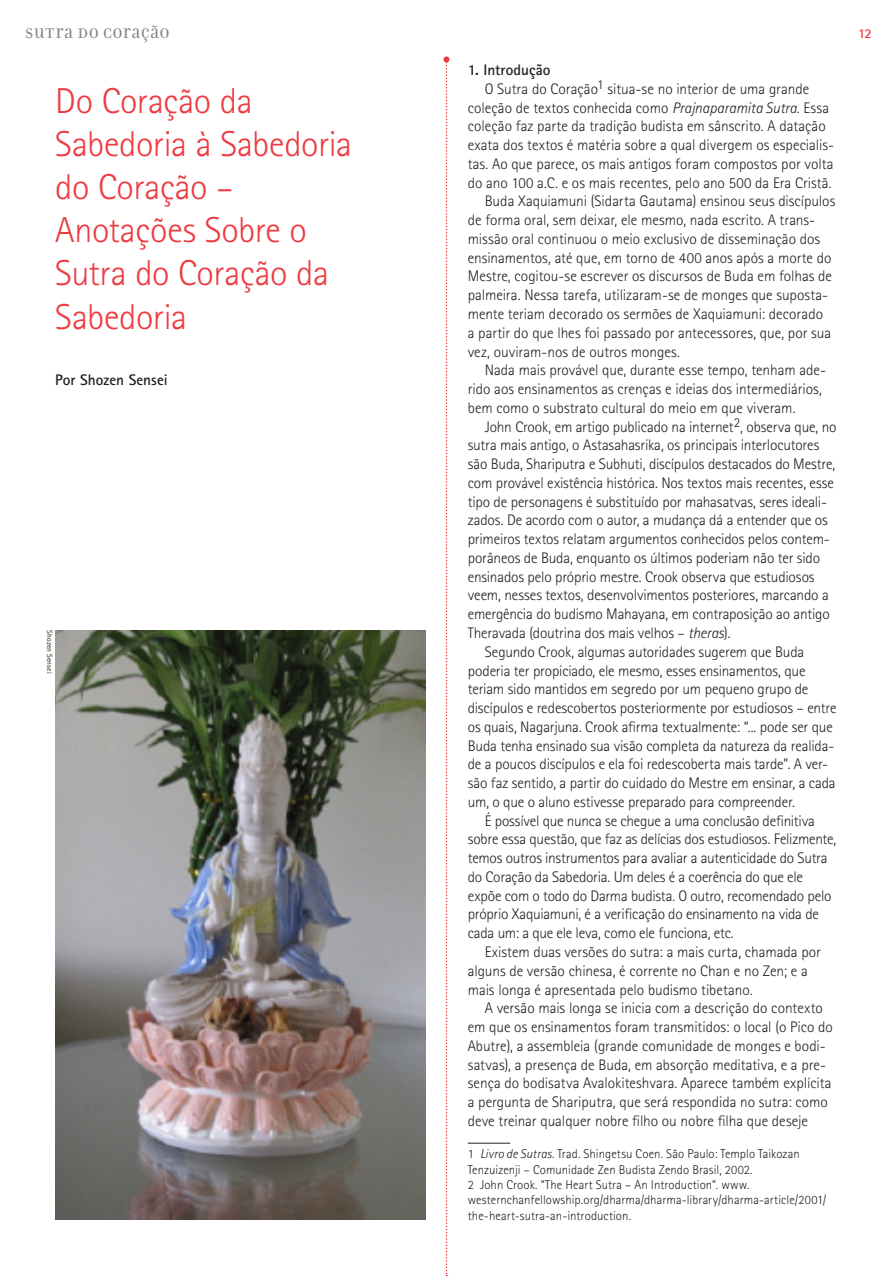
<style>
.page{position:relative;width:893px;height:1276px;background:#fff}
.page>*{position:absolute;margin:0;border:0;box-sizing:border-box;transform-origin:0 0}
.TITULO_ROTI{font:300 36px/43.2px "Rotis Sans Serif Std";letter-spacing:-.015em;color:#ee3a41}
.texto_Rotis{font:300 15.3px/18.8px "Rotis Sans Serif Std";letter-spacing:-.01em;color:#231f20}
.assinatura_Rotis{font:700 15.3px "Rotis Sans Serif Std";color:#231f20}
.texto_Rotis-2{font:700 15.3px "Rotis Sans Serif Std";color:#231f20}
.chapel_Filosofia{font:15px "Filosofia Unicase";letter-spacing:.055em;color:#808285}
.t1{font:700 13.5px "Rotis Sans Serif Std";color:#ee3a41}
.NOTAS_ROTIS{font:300 12.75px/15.3px "Rotis Sans Serif Std";letter-spacing:.005em;color:#231f20}
.assinatura_Rotis-2{font:7.5px "Rotis Sans Serif Std";letter-spacing:.015em;color:#231f20}
.s1{font-style:italic}
</style>
<div class="page">
<hr style="left:468px;top:1143px;width:42px;height:1px;background:#231f20">
<img style="left:55px;top:630px;width:370px;height:589px">
<svg style="left:443px;top:56px;width:6px;height:1220px"></svg>
<p class="chapel_Filosofia" style="left:26px;top:24px;width:145px">SUTRA DO CORAÇÃO</p>
<p class="TITULO_ROTI" style="left:55px;top:79px;width:298px">Do Coração da<br>Sabedoria à Sabedoria do Coração –<br>Anotações Sobre o<br>Sutra do Coração da<br>Sabedoria</p>
<p class="assinatura_Rotis" style="left:55px;top:370px;width:114px">Por Shozen Sensei</p>
<p class="assinatura_Rotis-2" style="left:54px;top:630px;width:45px;rotate:90deg">Shozen Sensei</p>
<p class="texto_Rotis-2" style="left:468px;top:60px;width:84px">1. Introdução</p>
<p class="texto_Rotis" style="left:468px;top:79px;width:368px;text-align:center">O Sutra do Coração<sup>1</sup> situa-se no interior de uma grande coleção de textos conhecida como <span class="s1">Prajnaparamita Sutra.</span> Essa coleção faz parte da tradição budista em sânscrito. A datação exata dos textos é matéria sobre a qual divergem os especialis&shy;tas. Ao que parece, os mais antigos foram compostos por volta do ano 100 a.C. e os mais recentes, pelo ano 500 da Era Cristã.</p>
<p class="texto_Rotis" style="left:468px;top:192px;width:369px;text-indent:17px">Buda Xaquiamuni (Sidarta Gautama) ensinou seus discípulos de forma oral, sem deixar, ele mesmo, nada escrito. A trans&shy;missão oral continuou o meio exclusivo de disseminação dos ensinamentos, até que, em torno de 400 anos após a morte do Mestre, cogitou-se escrever os discursos de Buda em folhas de palmeira. Nessa tarefa, utilizaram-se de monges que suposta&shy;mente teriam decorado os sermões de Xaquiamuni: decorado<br>a partir do que lhes foi passado por antecessores, que, por sua vez, ouviram-nos de outros monges.</p>
<p class="texto_Rotis" style="left:468px;top:361px;width:360px;text-indent:17px">Nada mais provável que, durante esse tempo, tenham ade&shy;rido aos ensinamentos as crenças e ideias dos intermediários, bem como o substrato cultural do meio em que viveram.</p>
<p class="texto_Rotis" style="left:468px;top:417px;width:370px;text-indent:17px">John Crook, em artigo publicado na internet<sup>2</sup>, observa que, no sutra mais antigo, o Astasahasrika, os principais interlocutores são Buda, Shariputra e Subhuti, discípulos destacados do Mestre, com provável existência histórica. Nos textos mais recentes, esse tipo de personagens é substituído por mahasatvas, seres ideali&shy;zados. De acordo com o autor, a mudança dá a entender que os primeiros textos relatam argumentos conhecidos pelos contem&shy;porâneos de Buda, enquanto os últimos poderiam não ter sido ensinados pelo próprio mestre. Crook observa que estudiosos veem, nesses textos, desenvolvimentos posteriores, marcando a emergência do budismo Mahayana, em contraposição ao antigo Theravada (doutrina dos mais velhos – <span class="s1">theras</span>).</p>
<p class="texto_Rotis" style="left:468px;top:642px;width:370px;text-indent:17px">Segundo Crook, algumas autoridades sugerem que Buda poderia ter propiciado, ele mesmo, esses ensinamentos, que teriam sido mantidos em segredo por um pequeno grupo de discípulos e redescobertos posteriormente por estudiosos – entre os quais, Nagarjuna. Crook afirma textualmente: “... pode ser que Buda tenha ensinado sua visão completa da natureza da realida&shy;de a poucos discípulos e ela foi redescoberta mais tarde”. A ver&shy;são faz sentido, a partir do cuidado do Mestre em ensinar, a cada um, o que o aluno estivesse preparado para compreender.</p>
<p class="texto_Rotis" style="left:468px;top:811px;width:370px;text-indent:17px">É possível que nunca se chegue a uma conclusão definitiva sobre essa questão, que faz as delícias dos estudiosos. Felizmente, temos outros instrumentos para avaliar a autenticidade do Sutra do Coração da Sabedoria. Um deles é a coerência do que ele expõe com o todo do Darma budista. O outro, recomendado pelo próprio Xaquiamuni, é a verificação do ensinamento na vida de cada um: a que ele leva, como ele funciona, etc.</p>
<p class="texto_Rotis" style="left:468px;top:942px;width:355px;text-indent:17px">Existem duas versões do sutra: a mais curta, chamada por alguns de versão chinesa, é corrente no Chan e no Zen; e a mais longa é apresentada pelo budismo tibetano.</p>
<p class="texto_Rotis" style="left:468px;top:998px;width:367px;text-indent:17px">A versão mais longa se inicia com a descrição do contexto em que os ensinamentos foram transmitidos: o local (o Pico do Abutre), a assembleia (grande comunidade de monges e bodi&shy;satvas), a presença de Buda, em absorção meditativa, e a pre&shy;sença do bodisatva Avalokiteshvara. Aparece também explícita a pergunta de Shariputra, que será respondida no sutra: como deve treinar qualquer nobre filho ou nobre filha que deseje</p>
<p class="NOTAS_ROTIS" style="left:468px;top:1146px;width:334px">1 <span class="s1">Livro de Sutras</span>. Trad. Shingetsu Coen. São Paulo: Templo Taikozan<br>Tenzuizenji – Comunidade Zen Budista Zendo Brasil, 2002.</p>
<p class="NOTAS_ROTIS" style="left:468px;top:1177px;width:360px">2 John Crook. “The Heart Sutra – An Introduction”. www. westernchanfellowship.org/dharma/dharma-library/dharma-article/2001/ the-heart-sutra-an-introduction.</p>
<p class="t1" style="left:858px;top:24px;width:15px">12</p>
</div>
